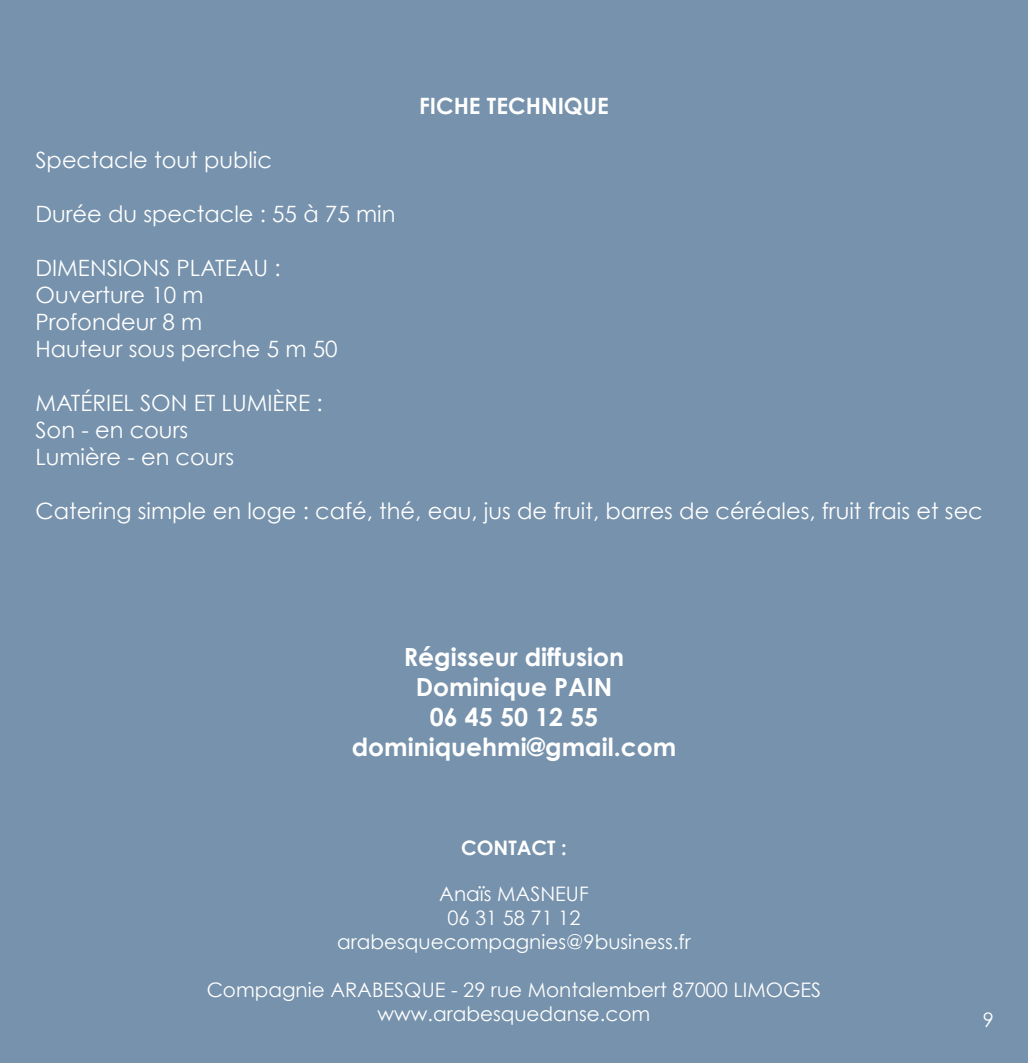
<style>
.page{position:relative;width:1028px;height:1063px;background:#7692ac}
.page>*{position:absolute;margin:0;border:0;box-sizing:border-box;transform-origin:0 0}
.t1{font:700 25px/30px "Century Gothic";color:#fff;text-align:center}
.t2{font:22.5px/27px "Century Gothic";color:#fff}
.t3{font:700 22.5px "Century Gothic";color:#fff}
.t4{font:20px/24px "Century Gothic";color:#fff;text-align:center}
.t5{font:700 20px "Century Gothic";color:#fff}
</style>
<div class="page">
<p class="t3" style="left:419px;top:91px;width:189px">Fiche technique</p>
<p class="t2" style="left:35px;top:146px;width:238px">Spectacle tout public</p>
<p class="t2" style="left:35px;top:200px;width:361px">Durée du spectacle : 55 à 75 min</p>
<p class="t2" style="left:35px;top:254px;width:31px">Dimensions</p>
<p class="t2" style="left:177px;top:254px;width:14px">plateau</p>
<p class="t2" style="left:274px;top:254px;width:8px">:</p>
<p class="t2" style="left:35px;top:281px;width:304px">Ouverture 10 m<br>Profondeur 8 m<br>Hauteur sous perche 5 m 50</p>
<p class="t2" style="left:35px;top:389px;width:68px">Matériel</p>
<p class="t2" style="left:140px;top:389px;width:17px">son</p>
<p class="t2" style="left:194px;top:389px;width:41px">et lumi</p>
<p class="t2" style="left:272px;top:389px;width:52px">ère :</p>
<p class="t2" style="left:35px;top:416px;width:200px">Son - en cours<br>Lumière - en cours</p>
<p class="t2" style="left:35px;top:497px;width:949px">Catering simple en loge : café, thé, eau, jus de fruit, barres de céréales, fruit frais et sec</p>
<p class="t1" style="left:352px;top:641px;width:326px">Régisseur diffusion<br>Dominique PAIN<br>06 45 50 12 55 dominiquehmi@gmail.com</p>
<p class="t5" style="left:461px;top:835px;width:107px">Co ntact :</p>
<p class="t4" style="left:337px;top:881px;width:355px">Anaïs MASNEUF<br>06 31 58 71 12 arabesquecompagnies@9business.fr</p>
<p class="t4" style="left:207px;top:977px;width:616px">Compagnie ARABESQUE - 29 rue Montalembert 87000 LIMOGES www.arabesquedanse.com</p>
<p class="t4" style="left:982px;top:1007px;width:13px">9</p>
</div>
